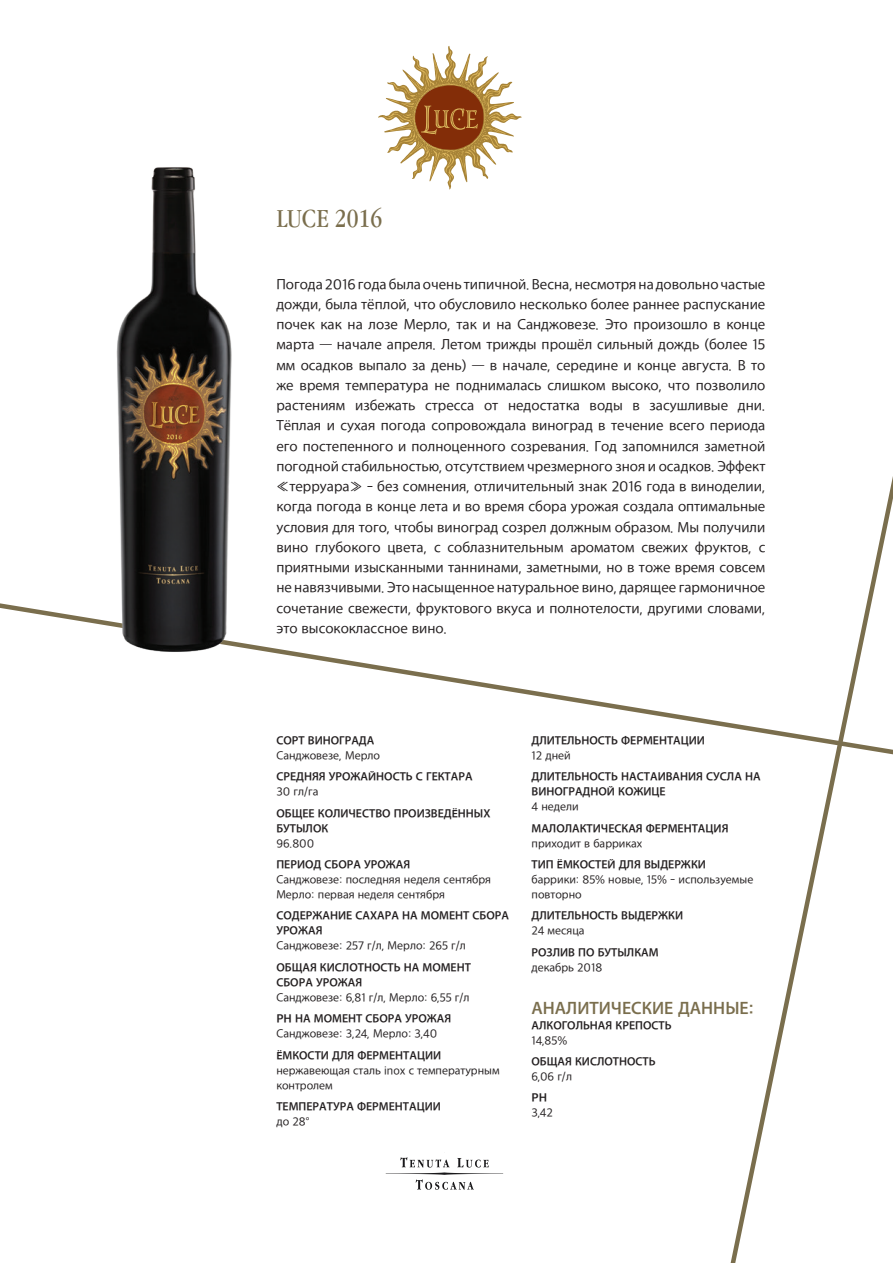
<style>
.page{position:relative;width:893px;height:1263px;background:#fff}
.page>*{position:absolute;margin:0;border:0;box-sizing:border-box;transform-origin:0 0}
.Nome_Vino{font:27px "Apple Garamond";color:#7a6e4d}
.Russo_Box_Titoletto{font:700 18px "Apple SD Gothic Neo";color:#7a6e4d}
.Russo{font:15px/20.2px "Apple SD Gothic Neo";color:#231f20;text-align:justify}
.Russo_Box_Titoletto-2{font:700 12px/15px "Apple SD Gothic Neo";color:#231f20}
.Russo_Box_Testo{font:12px/15px "Apple SD Gothic Neo";color:#231f20}
</style>
<div class="page">
<svg style="left:378px;top:46px;width:144px;height:143px"></svg>
<svg style="left:386px;top:1157px;width:117px;height:33px"></svg>
<svg style="left:0;top:603px;width:723px;height:124px"></svg>
<svg style="left:723px;top:476px;width:170px;height:787px"></svg>
<img style="left:113px;top:167px;width:119px;height:486px">
<p class="Nome_Vino" style="left:276px;top:202px;width:107px">LUCE 2016</p>
<p class="Russo" style="left:276px;top:275px;width:490px">Погода 2016 года была очень типичной. Весна, несмотря на довольно частые дожди, была тёплой, что обусловило несколько более раннее распускание почек как на лозе Мерло, так и на Санджовезе. Это произошло в конце марта — начале апреля. Летом трижды прошёл сильный дождь (более 15 мм осадков выпало за день) — в начале, середине и конце августа. В то же время температура не поднималась слишком высоко, что позволило растениям избежать стресса от недостатка воды в засушливые дни.<br>Тёплая и сухая погода сопровождала виноград в течение всего периода его постепенного и полноценного созревания. Год запомнился заметной погодной стабильностью, отсутствием чрезмерного зноя и осадков. Эффект «терруара» - без сомнения, отличительный знак 2016 года в виноделии, когда погода в конце лета и во время сбора урожая создала оптимальные условия для того, чтобы виноград созрел должным образом. Мы получили вино глубокого цвета, с соблазнительным ароматом свежих фруктов, с приятными изысканными таннинами, заметными, но в тоже время совсем не навязчивыми. Это насыщенное натуральное вино, дарящее гармоничное сочетание свежести, фруктового вкуса и полнотелости, другими словами, это высококлассное вино.</p>
<p class="Russo_Box_Titoletto-2" style="left:276px;top:734px;width:100px">СОРТ ВИНОГРАДА</p>
<p class="Russo_Box_Testo" style="left:276px;top:749px;width:105px">Санджовезе, Мерло</p>
<p class="Russo_Box_Titoletto-2" style="left:276px;top:770px;width:198px">СРЕДНЯЯ УРОЖАЙНОСТЬ С ГЕКТАРА</p>
<p class="Russo_Box_Testo" style="left:276px;top:785px;width:44px">30 гл/га</p>
<p class="Russo_Box_Titoletto-2" style="left:276px;top:807px;width:216px">ОБЩЕЕ КОЛИЧЕСТВО ПРОИЗВЕДЁННЫХ<br>БУТЫЛОК</p>
<p class="Russo_Box_Testo" style="left:276px;top:837px;width:40px">96.800</p>
<p class="Russo_Box_Titoletto-2" style="left:276px;top:858px;width:135px">ПЕРИОД СБОРА УРОЖАЯ</p>
<p class="Russo_Box_Testo" style="left:276px;top:873px;width:216px">Санджовезе: последняя неделя сентября</p>
<p class="Russo_Box_Testo" style="left:276px;top:888px;width:170px">Мерло: первая неделя сентября</p>
<p class="Russo_Box_Titoletto-2" style="left:276px;top:909px;width:234px">СОДЕРЖАНИЕ САХАРА НА МОМЕНТ СБОРА<br>УРОЖАЯ</p>
<p class="Russo_Box_Testo" style="left:276px;top:939px;width:191px">Санджовезе: 257 г/л, Мерло: 265 г/л</p>
<p class="Russo_Box_Titoletto-2" style="left:276px;top:961px;width:196px">ОБЩАЯ КИСЛОТНОСТЬ НА МОМЕНТ<br>СБОРА УРОЖАЯ</p>
<p class="Russo_Box_Testo" style="left:276px;top:991px;width:195px">Санджовезе: 6,81 г/л, Мерло: 6,55 г/л</p>
<p class="Russo_Box_Titoletto-2" style="left:276px;top:1012px;width:176px">PH НА МОМЕНТ СБОРА УРОЖАЯ</p>
<p class="Russo_Box_Testo" style="left:276px;top:1027px;width:162px">Санджовезе: 3,24, Мерло: 3,40</p>
<p class="Russo_Box_Titoletto-2" style="left:276px;top:1048px;width:166px">ЁМКОСТИ ДЛЯ ФЕРМЕНТАЦИИ</p>
<p class="Russo_Box_Testo" style="left:276px;top:1063px;width:225px">нержавеющая сталь inox с температурным контролем</p>
<p class="Russo_Box_Titoletto-2" style="left:276px;top:1100px;width:166px">ТЕМПЕРАТУРА ФЕРМЕНТАЦИИ</p>
<p class="Russo_Box_Testo" style="left:276px;top:1115px;width:34px">до 28°</p>
<p class="Russo_Box_Titoletto-2" style="left:531px;top:734px;width:175px">ДЛИТЕЛЬНОСТЬ ФЕРМЕНТАЦИИ</p>
<p class="Russo_Box_Testo" style="left:531px;top:749px;width:41px">12 дней</p>
<p class="Russo_Box_Titoletto-2" style="left:531px;top:770px;width:231px">ДЛИТЕЛЬНОСТЬ НАСТАИВАНИЯ СУСЛА НА<br>ВИНОГРАДНОЙ КОЖИЦЕ</p>
<p class="Russo_Box_Testo" style="left:531px;top:800px;width:49px">4 недели</p>
<p class="Russo_Box_Titoletto-2" style="left:531px;top:822px;width:198px">МАЛОЛАКТИЧЕСКАЯ ФЕРМЕНТАЦИЯ</p>
<p class="Russo_Box_Testo" style="left:531px;top:837px;width:112px">приходит в барриках</p>
<p class="Russo_Box_Titoletto-2" style="left:531px;top:858px;width:176px">ТИП ЁМКОСТЕЙ ДЛЯ ВЫДЕРЖКИ</p>
<p class="Russo_Box_Testo" style="left:531px;top:873px;width:223px">баррики: 85% новые, 15% - используемые повторно</p>
<p class="Russo_Box_Titoletto-2" style="left:531px;top:909px;width:153px">ДЛИТЕЛЬНОСТЬ ВЫДЕРЖКИ</p>
<p class="Russo_Box_Testo" style="left:531px;top:924px;width:55px">24 месяца</p>
<p class="Russo_Box_Titoletto-2" style="left:531px;top:946px;width:129px">РОЗЛИВ ПО БУТЫЛКАМ</p>
<p class="Russo_Box_Testo" style="left:531px;top:961px;width:72px">декабрь 2018</p>
<p class="Russo_Box_Titoletto" style="left:531px;top:998px;width:224px">АНАЛИТИЧЕСКИЕ ДАННЫЕ:</p>
<p class="Russo_Box_Titoletto-2" style="left:531px;top:1018px;width:142px">АЛКОГОЛЬНАЯ КРЕПОСТЬ</p>
<p class="Russo_Box_Testo" style="left:531px;top:1033px;width:37px">14,85%</p>
<p class="Russo_Box_Titoletto-2" style="left:531px;top:1055px;width:126px">ОБЩАЯ КИСЛОТНОСТЬ</p>
<p class="Russo_Box_Testo" style="left:531px;top:1070px;width:42px">6,06 г/л</p>
<p class="Russo_Box_Titoletto-2" style="left:531px;top:1091px;width:17px">PH</p>
<p class="Russo_Box_Testo" style="left:531px;top:1106px;width:23px">3,42</p>
</div>
